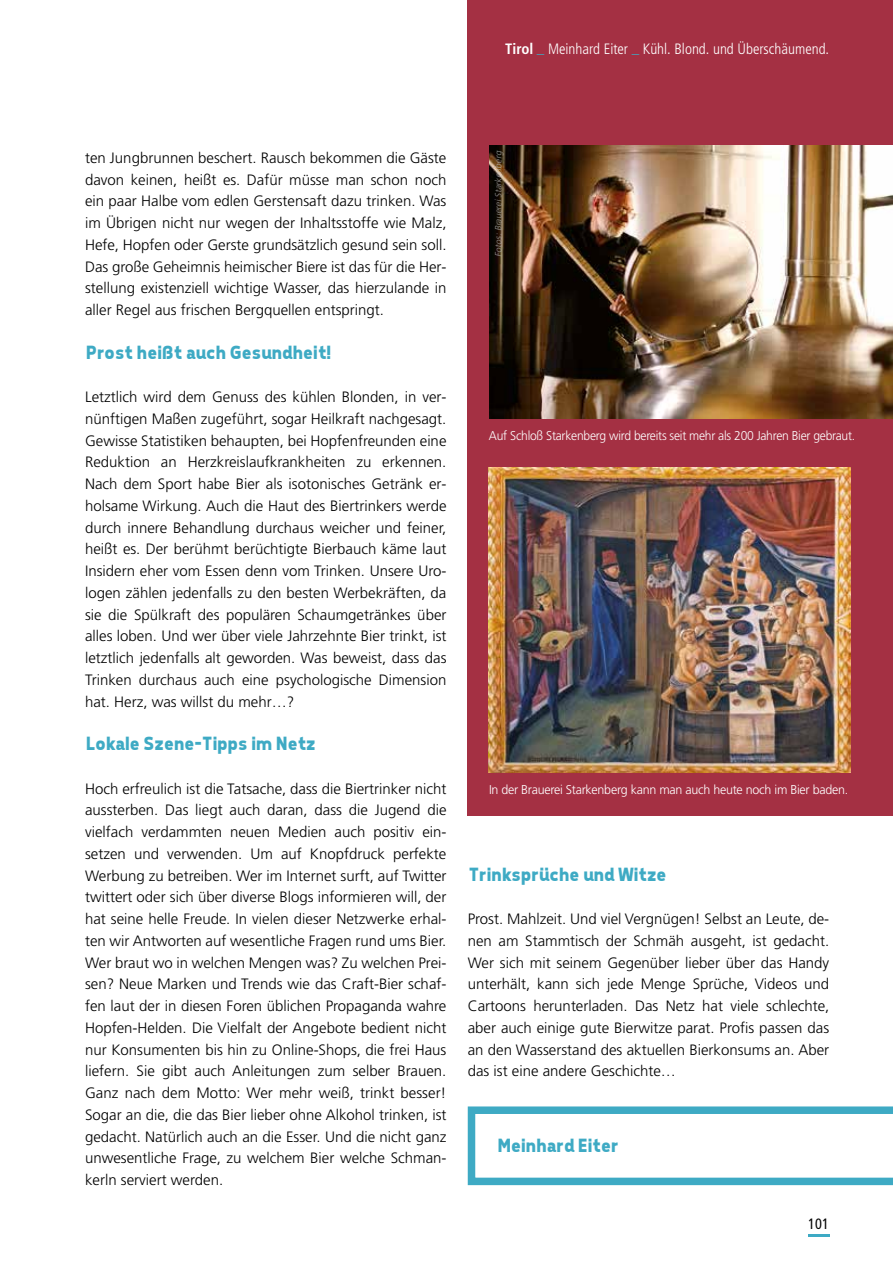
<style>
.page{position:relative;width:893px;height:1263px;background:#fff}
.page>*{position:absolute;margin:0;border:0;box-sizing:border-box;transform-origin:0 0}
.t1{font:700 19.5px "Tepeno Sans";color:#3eaac4}
.t2{font:300 15px/21.8px "Frutiger";color:#000;text-align:justify}
.t3{font:300 condensed 15px "Frutiger";color:#fff}
.t4{font:condensed 15px "Frutiger";color:#000;scale:.95 1}
.t5{font:300 12.75px "Frutiger";letter-spacing:-.02em;color:#fff;scale:.95 1}
.t6{font:300 12.75px "Frutiger";letter-spacing:-.02em;color:#fff}
.t7{font:italic 300 9px "Frutiger";color:#bcbcbc}
.s1{font-weight:700}
.s2{font-weight:700;color:#3eaac4}
</style>
<div class="page">
<hr style="left:808px;top:1234px;width:21px;height:2px;background:#3eaac4">
<div style="left:468px;top:0;width:425px;height:815px;background:#a43043"></div>
<img style="left:489px;top:145px;width:404px;height:273px">
<img style="left:489px;top:468px;width:361px;height:304px">
<svg style="left:468px;top:1106px;width:425px;height:79px"></svg>
<p class="t3" style="left:505px;top:40px;width:325px"><span class="s1">Tirol</span> <span class="s2">_</span> Meinhard Eiter <span class="s2">_</span> Kühl. Blond. und Überschäumend.</p>
<p class="t2" style="left:85px;top:147px;width:363px">ten Jungbrunnen beschert. Rausch bekommen die Gäste davon keinen, heißt es. Dafür müsse man schon noch ein paar Halbe vom edlen Gerstensaft dazu trinken. Was im Übrigen nicht nur wegen der Inhaltsstoffe wie Malz, Hefe, Hopfen oder Gerste grundsätzlich gesund sein soll.<br>Das große Geheimnis heimischer Biere ist das für die Her&shy;stellung existenziell wichtige Wasser, das hierzulande in aller Regel aus frischen Bergquellen entspringt.</p>
<h1 class="t1" style="left:85px;top:340px;width:247px">Prost heißt auch Gesundheit!</h1>
<p class="t2" style="left:85px;top:386px;width:363px">Letztlich wird dem Genuss des kühlen Blonden, in ver&shy;nünftigen Maßen zugeführt, sogar Heilkraft nachgesagt.<br>Gewisse Statistiken behaupten, bei Hopfenfreunden eine Reduktion an Herzkreislaufkrankheiten zu erkennen.<br>Nach dem Sport habe Bier als isotonisches Getränk er&shy;holsame Wirkung. Auch die Haut des Biertrinkers werde durch innere Behandlung durchaus weicher und feiner, heißt es. Der berühmt berüchtigte Bierbauch käme laut Insidern eher vom Essen denn vom Trinken. Unsere Uro&shy;logen zählen jedenfalls zu den besten Werbekräften, da sie die Spülkraft des populären Schaumgetränkes über alles loben. Und wer über viele Jahrzehnte Bier trinkt, ist letztlich jedenfalls alt geworden. Was beweist, dass das Trinken durchaus auch eine psychologische Dimension hat. Herz, was willst du mehr…?</p>
<h1 class="t1" style="left:85px;top:732px;width:231px">Lokale Szene-Tipps im Netz</h1>
<p class="t2" style="left:85px;top:778px;width:363px">Hoch erfreulich ist die Tatsache, dass die Biertrinker nicht aussterben. Das liegt auch daran, dass die Jugend die vielfach verdammten neuen Medien auch positiv ein&shy;setzen und verwenden. Um auf Knopfdruck perfekte Werbung zu betreiben. Wer im Internet surft, auf Twitter twittert oder sich über diverse Blogs informieren will, der hat seine helle Freude. In vielen dieser Netzwerke erhal&shy;ten wir Antworten auf wesentliche Fragen rund ums Bier.<br>Wer braut wo in welchen Mengen was? Zu welchen Prei&shy;sen? Neue Marken und Trends wie das Craft-Bier schaf&shy;fen laut der in diesen Foren üblichen Propaganda wahre Hopfen-Helden. Die Vielfalt der Angebote bedient nicht nur Konsumenten bis hin zu Online-Shops, die frei Haus liefern. Sie gibt auch Anleitungen zum selber Brauen.<br>Ganz nach dem Motto: Wer mehr weiß, trinkt besser!<br>Sogar an die, die das Bier lieber ohne Alkohol trinken, ist gedacht. Natürlich auch an die Esser. Und die nicht ganz unwesentliche Frage, zu welchem Bier welche Schman&shy;kerln serviert werden.</p>
<p class="t7" style="left:493px;top:257px;width:110px;rotate:-90deg">Fotos:BrauereiStarkenberg</p>
<p class="t5" style="left:489px;top:429px;width:387px">Auf Schloß Starkenberg wird bereits seit mehr als 200 Jahren Bier gebraut.</p>
<p class="t6" style="left:489px;top:782px;width:361px">In der Brauerei Starkenberg kann man auch heute noch im Bier baden.</p>
<h1 class="t1" style="left:468px;top:862px;width:199px">Trinksprüche und Witze</h1>
<p class="t2" style="left:468px;top:908px;width:363px">Prost. Mahlzeit. Und viel Vergnügen! Selbst an Leute, de&shy;nen am Stammtisch der Schmäh ausgeht, ist gedacht.<br>Wer sich mit seinem Gegenüber lieber über das Handy unterhält, kann sich jede Menge Sprüche, Videos und Cartoons herunterladen. Das Netz hat viele schlechte, aber auch einige gute Bierwitze parat. Profis passen das an den Wasserstand des aktuellen Bierkonsums an. Aber das ist eine andere Geschichte…</p>
<h1 class="t1" style="left:497px;top:1134px;width:122px">Meinhard Eiter</h1>
<p class="t4" style="left:808px;top:1215px;width:23px">101</p>
</div>
